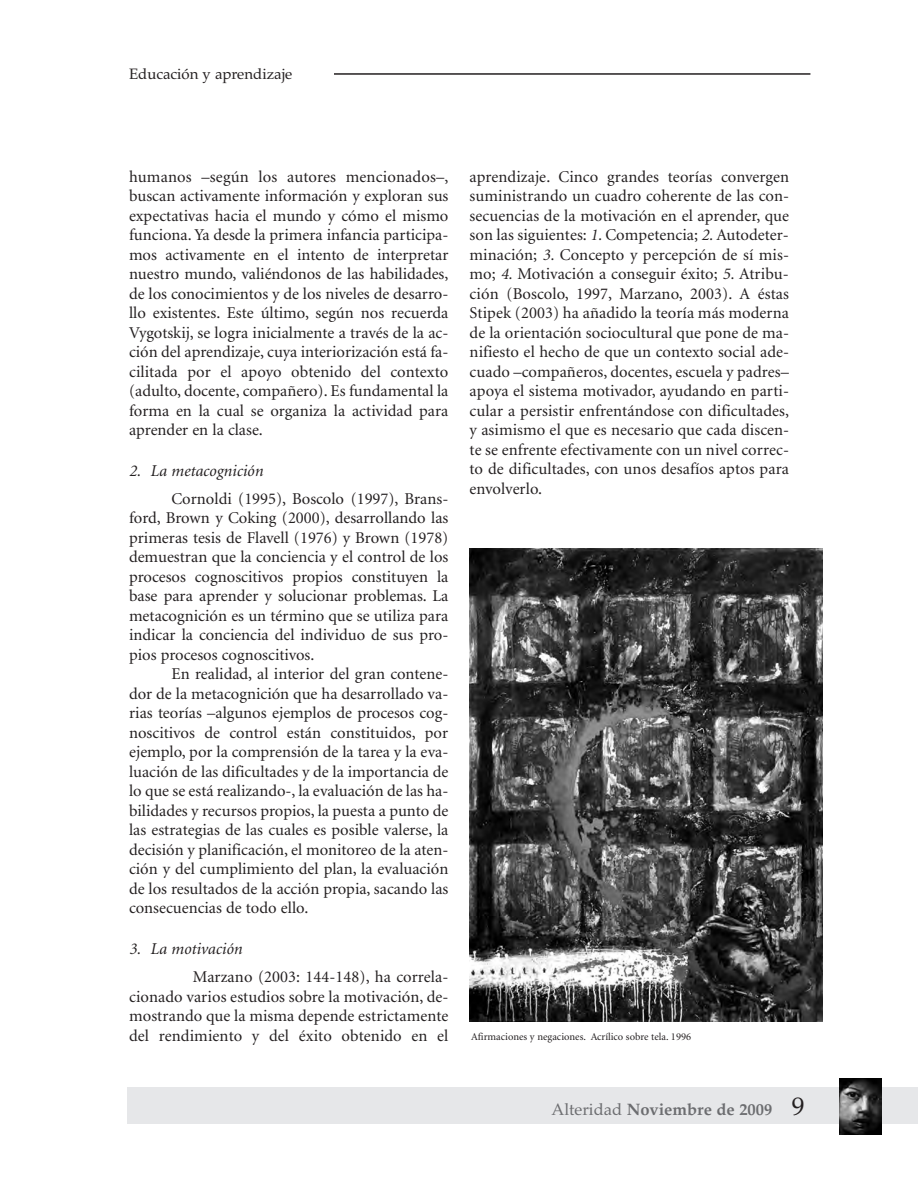
<style>
.page{position:relative;width:918px;height:1188px;background:#fff}
.page>*{position:absolute;margin:0;border:0;box-sizing:border-box;transform-origin:0 0}
.t1{font:16.5px/19.5px "Minion";color:#231f20;text-align:justify}
.t2{font:italic 16.5px "Minion";color:#231f20}
.t3{font:700 16.5px "Palatino";color:#6c6d70}
.t4{font:15px "Palatino";color:#231f20}
.t5{font:10.5px "Minion";color:#231f20}
.s1{font-style:italic}
.s2{font-weight:400}
.s3{font-weight:400;font-size:25.5px;color:#231f20}
</style>
<div class="page">
<div style="left:128px;top:1087px;width:790px;height:37px;background:#e6e7e9"></div>
<hr style="left:317px;top:73px;width:493px;height:2px;background:#231f20">
<div style="left:128px;top:64px;width:206px;height:23px;background:#fff"></div>
<img style="left:839px;top:1078px;width:43px;height:56px">
<img style="left:470px;top:548px;width:353px;height:474px">
<p class="t4" style="left:129px;top:65px;width:165px">Educación y aprendizaje</p>
<p class="t1" style="left:129px;top:168px;width:321px">humanos –según los autores mencionados–, buscan activamente información y exploran sus expectativas hacia el mundo y cómo el mismo funciona. Ya desde la primera infancia participa&shy;mos activamente en el intento de interpretar nuestro mundo, valiéndonos de las habilidades, de los conocimientos y de los niveles de desarro&shy;llo existentes. Este último, según nos recuerda Vygotskij, se logra inicialmente a través de la ac&shy;ción del aprendizaje, cuya interiorización está fa&shy;cilitada por el apoyo obtenido del contexto (adulto, docente, compañero). Es fundamental la forma en la cual se organiza la actividad para aprender en la clase.</p>
<p class="t2" style="left:129px;top:464px;width:135px">2. La metacognición</p>
<p class="t1" style="left:129px;top:490px;width:321px;text-indent:43px">Cornoldi (1995), Boscolo (1997), Brans&shy;ford, Brown y Coking (2000), desarrollando las primeras tesis de Flavell (1976) y Brown (1978) demuestran que la conciencia y el control de los procesos cognoscitivos propios constituyen la base para aprender y solucionar problemas. La metacognición es un término que se utiliza para indicar la conciencia del individuo de sus pro&shy;pios procesos cognoscitivos.</p>
<p class="t1" style="left:129px;top:666px;width:321px;text-indent:43px">En realidad, al interior del gran contene&shy;dor de la metacognición que ha desarrollado va&shy;rias teorías –algunos ejemplos de procesos cog&shy;noscitivos de control están constituidos, por ejemplo, por la comprensión de la tarea y la eva&shy;luación de las dificultades y de la importancia de lo que se está realizando-, la evaluación de las ha&shy;bilidades y recursos propios, la puesta a punto de las estrategias de las cuales es posible valerse, la decisión y planificación, el monitoreo de la aten&shy;ción y del cumplimiento del plan, la evaluación de los resultados de la acción propia, sacando las consecuencias de todo ello.</p>
<p class="t2" style="left:129px;top:942px;width:115px">3. La motivación</p>
<p class="t1" style="left:129px;top:968px;width:321px;text-indent:64px">Marzano (2003: 144-148), ha correla&shy;cionado varios estudios sobre la motivación, de&shy;mostrando que la misma depende estrictamente del rendimiento y del éxito obtenido en el</p>
<p class="t1" style="left:470px;top:168px;width:321px">aprendizaje. Cinco grandes teorías convergen suministrando un cuadro coherente de las con&shy;secuencias de la motivación en el aprender, que son las siguientes: <span class="s1">1.</span> Competencia; <span class="s1">2.</span> Autodeter&shy;minación; <span class="s1">3.</span> Concepto y percepción de sí mis&shy;mo; <span class="s1">4.</span> Motivación a conseguir éxito; <span class="s1">5.</span> Atribu&shy;ción (Boscolo, 1997, Marzano, 2003). A éstas Stipek (2003) ha añadido la teoría más moderna de la orientación sociocultural que pone de ma&shy;nifiesto el hecho de que un contexto social ade&shy;cuado –compañeros, docentes, escuela y padres– apoya el sistema motivador, ayudando en parti&shy;cular a persistir enfrentándose con dificultades, y asimismo el que es necesario que cada discen&shy;te se enfrente efectivamente con un nivel correc&shy;to de dificultades, con unos desafíos aptos para envolverlo.</p>
<p class="t5" style="left:471px;top:1033px;width:221px">Afirmaciones y negaciones. Acrílico sobre tela. 1996</p>
<p class="t3" style="left:552px;top:1100px;width:255px"><span class="s2">Alteridad</span> Noviembre de 2009 <span class="s3">9</span></p>
</div>
